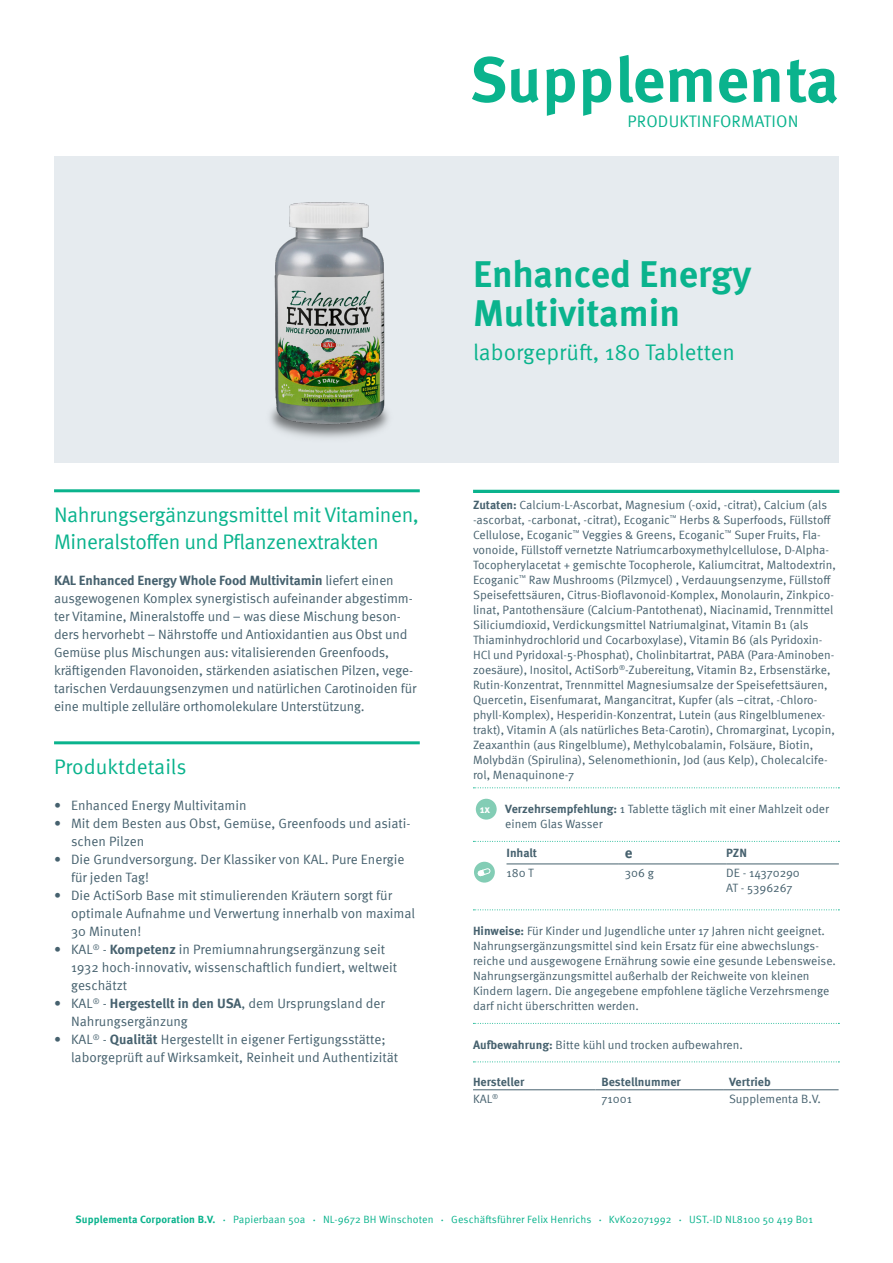
<style>
.page{position:relative;width:893px;height:1263px;background:#fff}
.page>*{position:absolute;margin:0;border:0;box-sizing:border-box;transform-origin:0 0}
.Produkt_Titel{font:700 63.45px "Meta Pro";color:#0ab38d}
.Produkt_Titel-2{font:700 37.5px/39px "Meta Pro";color:#0ab38d}
.Produkt_Subline{font:22.5px "Meta Pro";color:#0ab38d}
.Headline-Grün{font:21px/27px "Meta Pro";letter-spacing:-.02em;color:#0ab38d}
.Headline-Grün-2{font:21px "Meta Pro";color:#0ab38d}
.t1{font:16.65px "Meta Pro";letter-spacing:.01em;color:#0ab38d}
.Nährstoffangaben{font:700 15px "Meta Pro";color:#46616e}
.Fließtext{font:13.5px/18px "Meta Pro";letter-spacing:-.01em;color:#46616e}
.Fließtext-2{font:700 13.5px "Meta Pro";letter-spacing:-.01em;color:#46616e}
.Fließtext_klein_mit{font:12px/15px "Meta Pro";color:#46616e}
.Nährstoffangaben-2{font:12px "Meta Pro";color:#46616e}
.Nährstoffangaben-3{font:700 12px "Meta Pro";color:#46616e}
.Fließtext_klein{font:12px "Meta Pro";color:#46616e}
.Fließtext-3{font:700 10.95px "Meta Pro";color:#fff}
.t2{font:10.5px "Meta Pro";letter-spacing:.01em;color:#0ab38d}
.t3{font:700 10.5px "Meta Pro";letter-spacing:.01em;color:#0ab38d}
.s1{font-weight:400}
.s2{font-weight:700}
.s3{font-size:4.5px}
</style>
<div class="page">
<div style="left:54px;top:156px;width:785px;height:306px;background:#e6ebef"></div>
<img style="left:268px;top:202px;width:123px;height:233px">
<hr style="left:54px;top:489px;width:366px;height:3px;background:#0ab38d">
<hr style="left:54px;top:741px;width:366px;height:3px;background:#0ab38d">
<svg style="left:473px;top:787px;width:366px;height:1px"></svg>
<svg style="left:473px;top:841px;width:366px;height:1px"></svg>
<svg style="left:473px;top:909px;width:366px;height:1px"></svg>
<svg style="left:473px;top:1023px;width:366px;height:1px"></svg>
<svg style="left:473px;top:1061px;width:366px;height:1px"></svg>
<div style="left:476px;top:799px;width:21px;height:21px;background:#83cdb5;border-radius:50%"></div>
<hr style="left:506px;top:864px;width:113px;height:1px;background:#46616e">
<hr style="left:619px;top:864px;width:107px;height:1px;background:#46616e">
<hr style="left:726px;top:864px;width:113px;height:1px;background:#46616e">
<div style="left:474px;top:862px;width:21px;height:21px;background:#83cdb5;border-radius:50%"></div>
<svg style="left:478px;top:868px;width:12px;height:8px"></svg>
<hr style="left:473px;top:1089px;width:122px;height:1px;background:#46616e">
<hr style="left:595px;top:1089px;width:128px;height:1px;background:#46616e">
<hr style="left:723px;top:1089px;width:116px;height:1px;background:#46616e">
<hr style="left:473px;top:490px;width:366px;height:3px;background:#0ab38d">
<p class="Produkt_Titel" style="left:470px;top:30px;width:371px">Supplementa</p>
<p class="t1" style="left:628px;top:109px;width:172px">PRODUKTINFORMATION</p>
<p class="Headline-Grün" style="left:54px;top:500px;width:366px">Nahrungsergänzungsmittel mit Vitaminen,<br>Mineralstoffen und Pflanzenextrakten</p>
<p class="Fließtext-2" style="left:54px;top:570px;width:341px">KAL Enhanced Energy Whole Food Multivitamin <span class="s1">liefert einen</span></p>
<p class="Fließtext" style="left:54px;top:588px;width:364px">ausgewogenen Komplex synergistisch aufeinander abgestimm&shy;ter Vitamine, Mineralstoffe und – was diese Mischung beson&shy;ders hervorhebt – Nährstoffe und Antioxidantien aus Obst und Gemüse plus Mischungen aus: vitalisierenden Greenfoods, kräftigenden Flavonoiden, stärkenden asiatischen Pilzen, vege&shy;tarischen Verdauungsenzymen und natürlichen Carotinoiden für eine multiple zelluläre orthomolekulare Unterstützung.</p>
<p class="Headline-Grün-2" style="left:54px;top:751px;width:134px">Produktdetails</p>
<p class="Fließtext" style="left:54px;top:795px;width:194px">• Enhanced Energy Multivitamin</p>
<p class="Fließtext" style="left:71px;top:813px;width:341px;text-indent:-17px">• Mit dem Besten aus Obst, Gemüse, Greenfoods und asiati&shy;schen Pilzen</p>
<p class="Fließtext" style="left:71px;top:849px;width:335px;text-indent:-17px">• Die Grundversorgung. Der Klassiker von KAL. Pure Energie für jeden Tag!</p>
<p class="Fließtext" style="left:71px;top:885px;width:346px;text-indent:-17px">• Die ActiSorb Base mit stimulierenden Kräutern sorgt für optimale Aufnahme und Verwertung innerhalb von maximal<br>30 Minuten!</p>
<p class="Fließtext" style="left:71px;top:939px;width:327px;text-indent:-17px">• KAL<sup>®</sup> - <span class="s2">Kompetenz</span> in Premiumnahrungsergänzung seit<br>1932 hoch-innovativ, wissenschaftlich fundiert, weltweit geschätzt</p>
<p class="Fließtext" style="left:71px;top:993px;width:315px;text-indent:-17px">• KAL<sup>®</sup> - <span class="s2">Hergestellt in den USA</span>, dem Ursprungsland der<br>Nahrungsergänzung</p>
<p class="Fließtext" style="left:71px;top:1029px;width:329px;text-indent:-17px">• KAL<sup>®</sup> - <span class="s2">Qualität</span> Hergestellt in eigener Fertigungsstätte; laborgeprüft auf Wirksamkeit, Reinheit und Authentizität</p>
<p class="Produkt_Titel-2" style="left:473px;top:252px;width:280px">Enhanced Energy<br>Multivitamin</p>
<p class="Produkt_Subline" style="left:473px;top:336px;width:264px">laborgeprüft, 180 Tabletten</p>
<p class="Fließtext_klein_mit" style="left:473px;top:497px;width:364px"><span class="s2">Zutaten:</span> Calcium-L-Ascorbat, Magnesium (-oxid, -citrat), Calcium (als -ascorbat, -carbonat, -citrat), Ecoganic<sup>™</sup> Herbs &amp; Superfoods, Füllstoff Cellulose, Ecoganic<sup>™</sup> Veggies &amp; Greens, Ecoganic<sup>™</sup> Super Fruits, Fla&shy;vonoide, Füllstoff vernetzte Natriumcarboxymethylcellulose, D-Alpha-Tocopherylacetat + gemischte Tocopherole, Kaliumcitrat, Maltodextrin, Ecoganic<sup>™</sup> Raw Mushrooms (Pilzmycel) , Verdauungsenzyme, Füllstoff Speisefettsäuren, Citrus-Bioflavonoid-Komplex, Monolaurin, Zinkpico&shy;linat, Pantothensäure (Calcium-Pantothenat), Niacinamid, Trennmittel Siliciumdioxid, Verdickungsmittel Natriumalginat, Vitamin B1 (als Thiaminhydrochlorid und Cocarboxylase), Vitamin B6 (als Pyridoxin-HCl und Pyridoxal-5-Phosphat), Cholinbitartrat, PABA (Para-Aminoben&shy;zoesäure), Inositol, ActiSorb<sup>®</sup>-Zubereitung, Vitamin B2, Erbsenstärke, Rutin-Konzentrat, Trennmittel Magnesiumsalze der Speisefettsäuren, Quercetin, Eisenfumarat, Mangancitrat, Kupfer (als –citrat, -Chloro&shy;phyll-Komplex), Hesperidin-Konzentrat, Lutein (aus Ringelblumenex&shy;trakt), Vitamin A (als natürliches Beta-Carotin), Chromarginat, Lycopin, Zeaxanthin (aus Ringelblume), Methylcobalamin, Folsäure, Biotin, Molybdän (Spirulina), Selenomethionin, Jod (aus Kelp), Cholecalcife&shy;rol, Menaquinone-7</p>
<p class="Fließtext-3" style="left:480px;top:800px;width:12px">1x</p>
<p class="Fließtext_klein_mit" style="left:505px;top:801px;width:325px"><span class="s2">Verzehrsempfehlung:</span> 1 Tablette täglich mit einer Mahlzeit oder einem Glas Wasser</p>
<p class="Nährstoffangaben-3" style="left:506px;top:844px;width:32px">Inhalt</p>
<p class="Nährstoffangaben" style="left:625px;top:841px;width:9px">e</p>
<p class="Nährstoffangaben-3" style="left:726px;top:844px;width:22px">PZN</p>
<p class="Nährstoffangaben-2" style="left:506px;top:864px;width:29px">180 T</p>
<p class="Nährstoffangaben-2" style="left:625px;top:864px;width:31px">306 g</p>
<p class="Nährstoffangaben-2" style="left:726px;top:864px;width:75px">DE - 14370290</p>
<p class="Nährstoffangaben-2" style="left:726px;top:879px;width:68px">AT - 5396267</p>
<p class="Fließtext_klein_mit" style="left:473px;top:923px;width:364px"><span class="s2">Hinweise:</span> Für Kinder und Jugendliche unter 17 Jahren nicht geeignet.<br>Nahrungsergänzungsmittel sind kein Ersatz für eine abwechslungs&shy;reiche und ausgewogene Ernährung sowie eine gesunde Lebensweise.<br>Nahrungsergänzungsmittel außerhalb der Reichweite von kleinen Kindern lagern. Die angegebene empfohlene tägliche Verzehrsmenge darf nicht überschritten werden.</p>
<p class="Fließtext_klein_mit" style="left:473px;top:1036px;width:271px"><span class="s2">Aufbewahrung:</span> Bitte kühl und trocken aufbewahren.</p>
<p class="Nährstoffangaben-3" style="left:473px;top:1072px;width:53px">Hersteller</p>
<p class="Nährstoffangaben-3" style="left:601px;top:1072px;width:81px">Bestellnummer</p>
<p class="Nährstoffangaben-3" style="left:729px;top:1072px;width:43px">Vertrieb</p>
<p class="Nährstoffangaben-2" style="left:473px;top:1090px;width:27px">KAL<sup>®</sup></p>
<p class="Fließtext_klein" style="left:601px;top:1090px;width:32px">71001</p>
<p class="Nährstoffangaben-2" style="left:729px;top:1090px;width:93px">Supplementa B.V.</p>
<p class="t3" style="left:76px;top:1211px;width:141px">Supplementa Corporation B.V.</p>
<p class="t2" style="left:223px;top:1211px;width:84px"><span class="s3">•</span> Papierbaan 50a</p>
<p class="t2" style="left:313px;top:1211px;width:122px"><span class="s3">•</span> NL-9672 BH Winschoten</p>
<p class="t2" style="left:441px;top:1211px;width:152px"><span class="s3">•</span> Geschäftsführer Felix Henrichs</p>
<p class="t2" style="left:599px;top:1211px;width:74px"><span class="s3">•</span> KvK02071992</p>
<p class="t2" style="left:679px;top:1211px;width:135px"><span class="s3">•</span> UST.-ID NL8100 50 419 B01</p>
</div>
